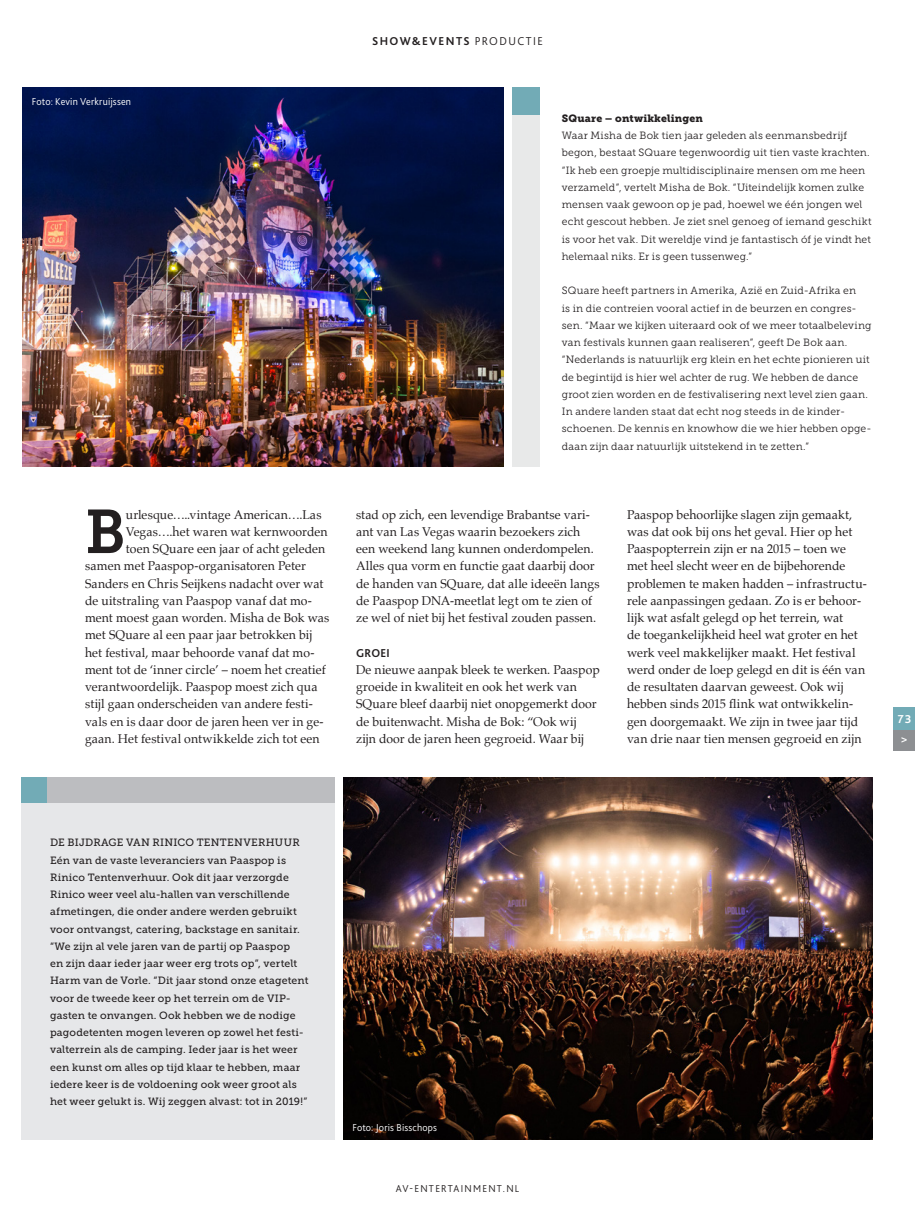
<style>
.page{position:relative;width:915px;height:1212px;background:#fff}
.page>*{position:absolute;margin:0;border:0;box-sizing:border-box;transform-origin:0 0}
.t1{font:61.35px "Museo Slab 700";color:#231f20;scale:.96 1}
.t2{font:12.75px/17.2px "Palatino";letter-spacing:.005em;color:#231f20;scale:.96 1}
.t3{font:700 12px "Bliss 2";letter-spacing:.115em;color:#231f20}
.t4{font:700 12px "Bliss 2";letter-spacing:.115em;color:#231f20;scale:.96 1}
.t5{font:700 12px/20.7px "Bliss 2";color:#fff}
.t6{font:10.5px/17.2px "Museo Slab 300";letter-spacing:.015em;color:#231f20}
.t7{font:10.5px/17.2px "Museo Slab 500";letter-spacing:.015em;color:#231f20}
.t8{font:300 10.5px "Bliss 2";letter-spacing:.015em;color:#fff}
.t9{font:10.5px "Museo Slab 900";letter-spacing:.015em;color:#231f20}
.t10{font:300 10.5px "Bliss 2";letter-spacing:.125em;color:#231f20}
.s1{font-weight:300}
</style>
<div class="page">
<div style="left:893px;top:728px;width:21px;height:22px;background:#8d8f92"></div>
<div style="left:893px;top:707px;width:21px;height:22px;background:#72abb6"></div>
<div style="left:512px;top:87px;width:27px;height:380px;background:#e8e9e9"></div>
<div style="left:512px;top:87px;width:27px;height:27px;background:#72abb6"></div>
<img style="left:22px;top:87px;width:481px;height:380px">
<img style="left:343px;top:777px;width:529px;height:362px">
<div style="left:21px;top:779px;width:313px;height:360px;background:#e6e7e9"></div>
<div style="left:21px;top:777px;width:313px;height:25px;background:#bcbdc0"></div>
<div style="left:21px;top:777px;width:25px;height:25px;background:#72abb6"></div>
<p class="t8" style="left:32px;top:95px;width:101px">Foto: Kevin Verkruijssen</p>
<h1 class="t1" style="left:85px;top:497px;width:44px">B</h1>
<p class="t2" style="left:126px;top:505px;width:205px">urlesque…..vintage American….Las</p>
<p class="t2" style="left:126px;top:523px;width:212px">Vegas….het waren wat kernwoorden</p>
<p class="t2" style="left:126px;top:540px;width:209px">toen SQuare een jaar of acht geleden</p>
<p class="t2" style="left:85px;top:557px;width:231px">samen met Paaspop-organisatoren Peter</p>
<p class="t2" style="left:85px;top:574px;width:250px">Sanders en Chris Seijkens nadacht over wat</p>
<p class="t2" style="left:85px;top:592px;width:238px">de uitstraling van Paaspop vanaf dat mo-</p>
<p class="t2" style="left:85px;top:609px;width:256px">ment moest gaan worden. Misha de Bok was</p>
<p class="t2" style="left:85px;top:626px;width:238px">met SQuare al een paar jaar betrokken bij</p>
<p class="t2" style="left:85px;top:643px;width:240px">het festival, maar behoorde vanaf dat mo-</p>
<p class="t2" style="left:85px;top:661px;width:252px">ment tot de ‘inner circle’ – noem het creatief</p>
<p class="t2" style="left:85px;top:678px;width:243px">verantwoordelijk. Paaspop moest zich qua</p>
<p class="t2" style="left:85px;top:695px;width:239px">stijl gaan onderscheiden van andere festi-</p>
<p class="t2" style="left:85px;top:712px;width:250px">vals en is daar door de jaren heen ver in ge-</p>
<p class="t2" style="left:85px;top:730px;width:246px">gaan. Het festival ontwikkelde zich tot een</p>
<p class="t3" style="left:372px;top:33px;width:172px">SHOW&amp;EVENTS <span class="s1">PRODUCTIE</span></p>
<p class="t9" style="left:561px;top:112px;width:143px">SQuare – ontwikkelingen</p>
<p class="t6" style="left:561px;top:127px;width:311px">Waar Misha de Bok tien jaar geleden als eenmansbedrijf begon, bestaat SQuare tegenwoordig uit tien vaste krachten. “Ik heb een groepje multidisciplinaire mensen om me heen verzameld”, vertelt Misha de Bok. “Uiteindelijk komen zulke mensen vaak gewoon op je pad, hoewel we één jongen wel echt gescout hebben. Je ziet snel genoeg of iemand geschikt is voor het vak. Dit wereldje vind je fantastisch óf je vindt het helemaal niks. Er is geen tussenweg.”</p>
<p class="t6" style="left:561px;top:282px;width:311px">SQuare heeft partners in Amerika, Azië en Zuid-Afrika en<br>is in die contreien vooral actief in de beurzen en congres&shy;sen. “Maar we kijken uiteraard ook of we meer totaalbeleving van festivals kunnen gaan realiseren”, geeft De Bok aan. “Nederlands is natuurlijk erg klein en het echte pionieren uit de begintijd is hier wel achter de rug. We hebben de dance groot zien worden en de festivalisering next level zien gaan.<br>In andere landen staat dat echt nog steeds in de kinder&shy;schoenen. De kennis en knowhow die we hier hebben opge&shy;daan zijn daar natuurlijk uitstekend in te zetten.”</p>
<p class="t2" style="left:356px;top:505px;width:255px">stad op zich, een levendige Brabantse vari&shy;ant van Las Vegas waarin bezoekers zich een weekend lang kunnen onderdompelen.<br>Alles qua vorm en functie gaat daarbij door de handen van SQuare, dat alle ideeën langs de Paaspop DNA-meetlat legt om te zien of ze wel of niet bij het festival zouden passen.</p>
<p class="t4" style="left:356px;top:645px;width:37px">GROEI</p>
<p class="t2" style="left:356px;top:661px;width:255px">De nieuwe aanpak bleek te werken. Paaspop groeide in kwaliteit en ook het werk van SQuare bleef daarbij niet onopgemerkt door de buitenwacht. Misha de Bok: “Ook wij<br>zijn door de jaren heen gegroeid. Waar bij</p>
<p class="t2" style="left:626px;top:505px;width:251px">Paaspop behoorlijke slagen zijn gemaakt, was dat ook bij ons het geval. Hier op het Paaspopterrein zijn er na 2015 – toen we met heel slecht weer en de bijbehorende problemen te maken hadden – infrastructu&shy;rele aanpassingen gedaan. Zo is er behoor&shy;lijk wat asfalt gelegd op het terrein, wat<br>de toegankelijkheid heel wat groter en het werk veel makkelijker maakt. Het festival werd onder de loep gelegd en dit is één van de resultaten daarvan geweest. Ook wij hebben sinds 2015 flink wat ontwikkelin&shy;gen doorgemaakt. We zijn in twee jaar tijd van drie naar tien mensen gegroeid en zijn</p>
<p class="t5" style="left:897px;top:708px;width:15px">73 &gt;</p>
<p class="t7" style="left:50px;top:834px;width:260px">DE BIJDRAGE VAN RINICO TENTENVERHUUR Eén van de vaste leveranciers van Paaspop is Rinico Tentenverhuur. Ook dit jaar verzorgde Rinico weer veel alu-hallen van verschillende afmetingen, die onder andere werden gebruikt voor ontvangst, catering, backstage en sanitair. “We zijn al vele jaren van de partij op Paaspop<br>en zijn daar ieder jaar weer erg trots op”, vertelt Harm van de Vorle. “Dit jaar stond onze etagetent voor de tweede keer op het terrein om de VIP&shy;gasten te onvangen. Ook hebben we de nodige pagodetenten mogen leveren op zowel het festi&shy;valterrein als de camping. Ieder jaar is het weer een kunst om alles op tijd klaar te hebben, maar iedere keer is de voldoening ook weer groot als het weer gelukt is. Wij zeggen alvast: tot in 2019!”</p>
<p class="t8" style="left:352px;top:1121px;width:86px">Foto: Joris Bisschops</p>
<p class="t10" style="left:395px;top:1182px;width:125px">AV-ENTERTAINMENT.NL</p>
</div>
